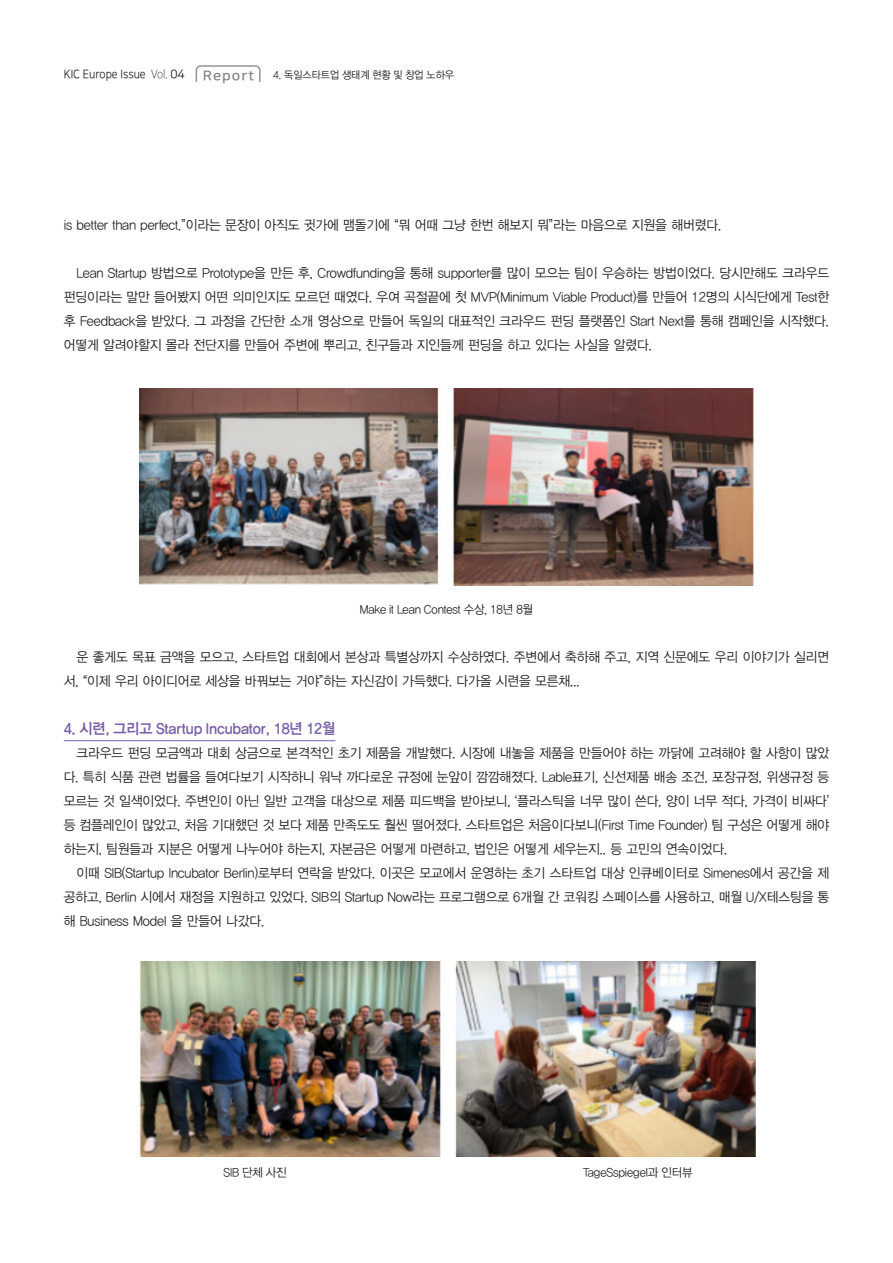
<style>
.page{position:relative;width:893px;height:1263px;background:#fff}
.page>*{position:absolute;margin:0;border:0;box-sizing:border-box;transform-origin:0 0}
.t1{font:15px "YDIYGO340";letter-spacing:-.01em;color:#7960aa;scale:.95 1}
.t2{font:13.5px/24px "YDIYGO320";letter-spacing:-.01em;color:#231f20;text-align:justify;scale:.95 1}
.t3{font:13.5px "Nanum Square OTFB";letter-spacing:.07em;color:#808285;scale:1.07 1}
.t4{font:12px "YDIYGO320";letter-spacing:-.01em;color:#231f20;scale:.95 1}
.t5{font:12px "Nanum Square OTFR";color:#231f20;scale:.9 1}
.t6{font:10.5px "YDIYGO320";color:#231f20;scale:.95 1}
.s1{font-family:"Nanum Square OTFL"}
.s2{font-family:"Nanum Gothic"}
</style>
<div class="page">
<svg style="left:195px;top:65px;width:66px;height:17px"></svg>
<hr style="left:64px;top:740px;width:271px;height:1px;background:#7960aa">
<img style="left:139px;top:388px;width:615px;height:197px">
<img style="left:139px;top:961px;width:616px;height:195px">
<p class="t5" style="left:64px;top:68px;width:136px">KIC Europe Issue <span class="s1">Vol.</span> 04</p>
<p class="t3" style="left:203px;top:68px;width:50px">Report</p>
<p class="t6" style="left:273px;top:69px;width:192px">4. 독일스타트업 생태계 현황 및 창업 노하우</p>
<p class="t2" style="left:64px;top:213px;width:694px">is better than perfect.<span class="s2">”</span>이라는 문장이 아직도 귓가에 맴돌기에 <span class="s2">“</span>뭐 어때 그냥 한번 해보지 뭐<span class="s2">”</span>라는 마음으로 지원을 해버렸다.</p>
<p class="t2" style="left:64px;top:261px;width:807px;text-indent:13px">Lean Startup 방법으로 Prototype을 만든 후, Crowdfunding을 통해 supporter를 많이 모으는 팀이 우승하는 방법이었다. 당시만해도 크라우드 펀딩이라는 말만 들어봤지 어떤 의미인지도 모르던 때였다. 우여 곡절끝에 첫 MVP(Minimum Viable Product)를 만들어 12명의 시식단에게 Test한 후 Feedback을 받았다. 그 과정을 간단한 소개 영상으로 만들어 독일의 대표적인 크라우드 펀딩 플랫폼인 Start Next를 통해 캠페인을 시작했다. 어떻게 알려야할지 몰라 전단지를 만들어 주변에 뿌리고, 친구들과 지인들께 펀딩을 하고 있다는 사실을 알렸다.</p>
<p class="t4" style="left:360px;top:603px;width:184px">Make it Lean Contest 수상, 18년 8월</p>
<p class="t2" style="left:64px;top:645px;width:807px;text-indent:13px">운 좋게도 목표 금액을 모으고, 스타트업 대회에서 본상과 특별상까지 수상하였다. 주변에서 축하해 주고, 지역 신문에도 우리 이야기가 실리면 서, <span class="s2">“</span>이제 우리 아이디어로 세상을 바꿔보는 거야<span class="s2">”</span>하는 자신감이 가득했다. 다가올 시련을 모른채...</p>
<p class="t1" style="left:64px;top:720px;width:287px">4. 시련, 그리고 Startup Incubator, 18년 12월</p>
<p class="t2" style="left:64px;top:741px;width:807px;text-indent:13px">크라우드 펀딩 모금액과 대회 상금으로 본격적인 초기 제품을 개발했다. 시장에 내놓을 제품을 만들어야 하는 까닭에 고려해야 할 사항이 많았 다. 특히 식품 관련 법률을 들여다보기 시작하니 워낙 까다로운 규정에 눈앞이 깜깜해졌다. Lable표기, 신선제품 배송 조건, 포장규정, 위생규정 등 모르는 것 일색이었다. 주변인이 아닌 일반 고객을 대상으로 제품 피드백을 받아보니, <span class="s2">‘</span>플라스틱을 너무 많이 쓴다, 양이 너무 적다, 가격이 비싸다<span class="s2">’ </span>등 컴플레인이 많았고, 처음 기대했던 것 보다 제품 만족도도 훨씬 떨어졌다. 스타트업은 처음이다보니(First Time Founder) 팀 구성은 어떻게 해야 하는지, 팀원들과 지분은 어떻게 나누어야 하는지, 자본금은 어떻게 마련하고, 법인은 어떻게 세우는지.. 등 고민의 연속이었다.</p>
<p class="t2" style="left:64px;top:861px;width:807px;text-indent:13px">이때 SIB(Startup Incubator Berlin)로부터 연락을 받았다. 이곳은 모교에서 운영하는 초기 스타트업 대상 인큐베이터로 Simenes에서 공간을 제 공하고, Berlin 시에서 재정을 지원하고 있었다. SIB의 Startup Now라는 프로그램으로 6개월 간 코워킹 스페이스를 사용하고, 매월 U/X테스팅을 통 해 Business Model 을 만들어 나갔다.</p>
<p class="t4" style="left:223px;top:1166px;width:68px">SIB 단체 사진</p>
<p class="t4" style="left:583px;top:1166px;width:117px">TageSspiegel과 인터뷰</p>
</div>
